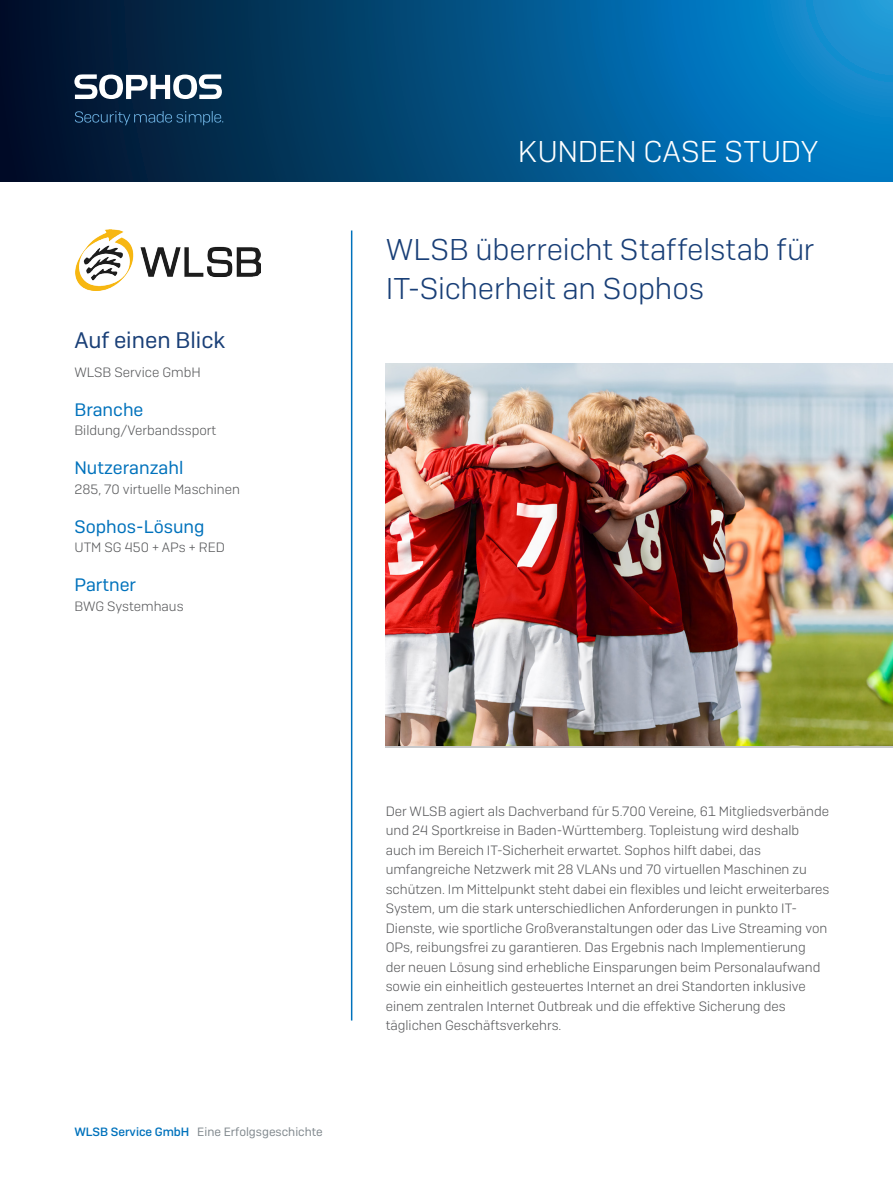
<style>
.page{position:relative;width:893px;height:1191px;background:#fff}
.page>*{position:absolute;margin:0;border:0;box-sizing:border-box;transform-origin:0 0}
.Title_3{font:300 30px/39px "Sophos Sans";letter-spacing:-.005em;color:#193f77}
.Title_3-2{font:300 30px "Sophos Sans";letter-spacing:-.005em;color:#fff}
.Subheading_1{font:22.5px "Sophos Sans";color:#193f77}
.Subheading_2{font:18px "Sophos Sans";color:#0072bc}
.Body_Copy{font:300 13.5px/19.5px "Sophos Sans";color:#57585a}
.t1{font:12px "Sophos Sans";color:#81898e}
.s1{font-weight:500;color:#0072bc}
</style>
<div class="page">
<svg style="left:0;top:0;width:893px;height:182px;background:#024e7f"></svg>
<img style="left:386px;top:363px;width:507px;height:382px">
<hr style="left:351px;top:230px;width:1px;height:790px;background:#0072bc">
<svg style="left:74px;top:74px;width:148px;height:25px"></svg>
<svg style="left:75px;top:111px;width:148px;height:14px;background:#153b5c"></svg>
<img style="left:76px;top:230px;width:185px;height:60px">
<p class="Subheading_1" style="left:74px;top:326px;width:152px">Auf einen Blick</p>
<p class="Body_Copy" style="left:74px;top:362px;width:128px">WLSB Service GmbH</p>
<p class="Subheading_2" style="left:74px;top:399px;width:71px">Branche</p>
<p class="Body_Copy" style="left:74px;top:420px;width:143px">Bildung/Verbandssport</p>
<p class="Subheading_2" style="left:74px;top:457px;width:111px">Nutzeranzahl</p>
<p class="Body_Copy" style="left:74px;top:479px;width:167px">285, 70 virtuelle Maschinen</p>
<p class="Subheading_2" style="left:74px;top:516px;width:132px">Sophos-Lösung</p>
<p class="Body_Copy" style="left:74px;top:537px;width:152px">UTM SG 450 + APs + RED</p>
<p class="Subheading_2" style="left:74px;top:574px;width:63px">Partner</p>
<p class="Body_Copy" style="left:74px;top:596px;width:111px">BWG Systemhaus</p>
<p class="Title_3-2" style="left:518px;top:134px;width:302px">KUNDEN CASE STUDY</p>
<p class="Title_3" style="left:386px;top:229px;width:430px">WLSB überreicht Staffelstab für<br>IT-Sicherheit an Sophos</p>
<p class="t1" style="left:74px;top:1124px;width:250px"><span class="s1">WLSB Service GmbH</span> Eine Erfolgsgeschichte</p>
<p class="Body_Copy" style="left:386px;top:801px;width:445px">Der WLSB agiert als Dachverband für 5.700 Vereine, 61 Mitgliedsverbände und 24 Sportkreise in Baden-Württemberg. Topleistung wird deshalb auch im Bereich IT-Sicherheit erwartet. Sophos hilft dabei, das umfangreiche Netzwerk mit 28 VLANs und 70 virtuellen Maschinen zu schützen. Im Mittelpunkt steht dabei ein flexibles und leicht erweiterbares System, um die stark unterschiedlichen Anforderungen in punkto IT-Dienste, wie sportliche Großveranstaltungen oder das Live Streaming von OPs, reibungsfrei zu garantieren. Das Ergebnis nach Implementierung<br>der neuen Lösung sind erhebliche Einsparungen beim Personalaufwand sowie ein einheitlich gesteuertes Internet an drei Standorten inklusive einem zentralen Internet Outbreak und die effektive Sicherung des täglichen Geschäftsverkehrs.</p>
</div>
